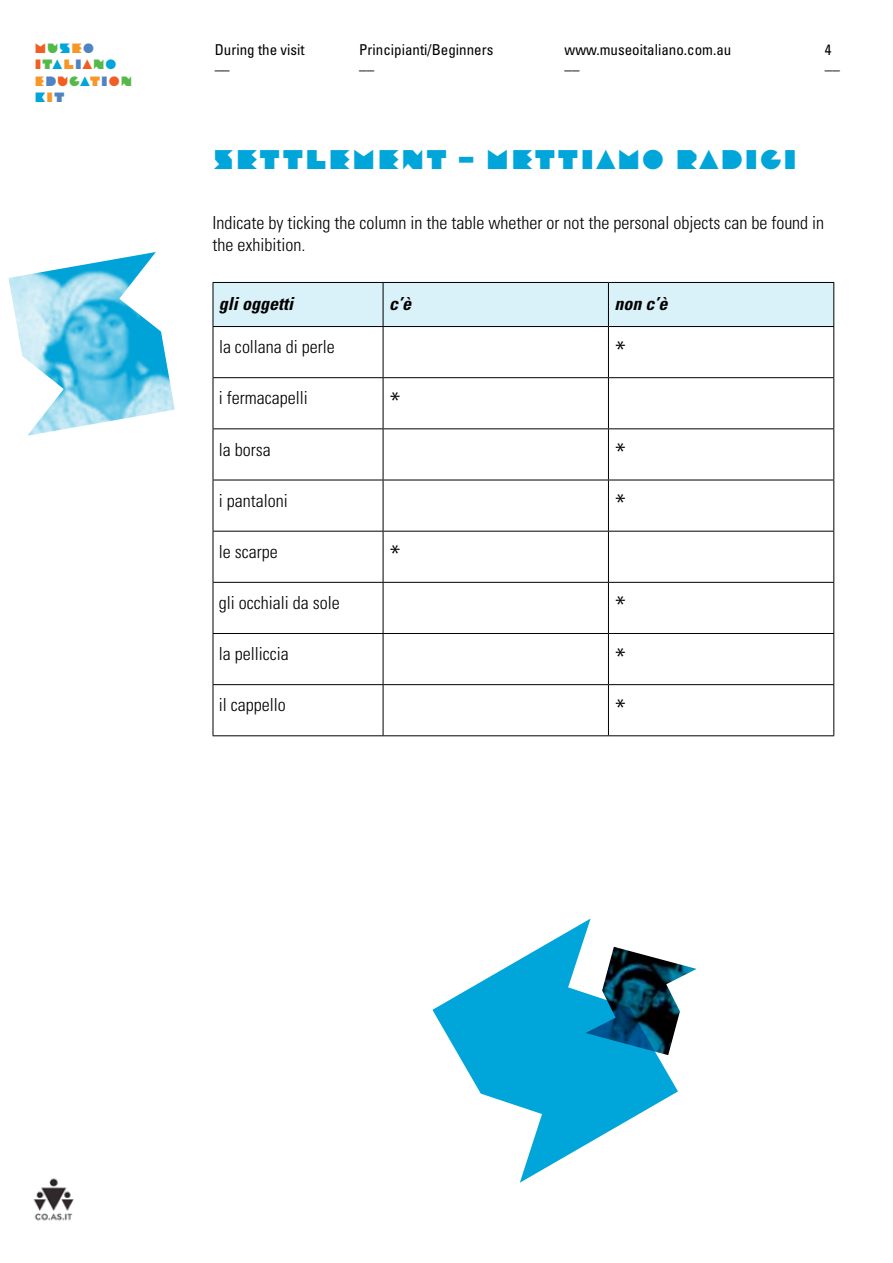
<style>
.page{position:relative;width:893px;height:1263px;background:#fff}
.page>*{position:absolute;margin:0;border:0;box-sizing:border-box;transform-origin:0 0}
.t1{font:27px "Museo Italiano";color:#00a5d9}
.t2{font:300 condensed 27px "Univers";color:#000}
.t3{font:300 condensed 18px/21.6px "Univers";color:#000}
.t4{font:italic 700 condensed 18px "Univers";color:#000}
.t5{font:condensed 15px/20.7px "Univers";color:#000}
.t6{font:13.5px/16.5px "Museo Italiano";color:#f15d22}
.s1{color:#54b948}
.s2{color:#00a5d9}
.s3{color:#f89728}
.s4{color:#4e84c4}
</style>
<div class="page">
<img style="left:33px;top:1178px;width:41px;height:43px">
<div style="left:214px;top:283px;width:619px;height:43px;background:#d9f1f9"></div>
<hr style="left:213px;top:282px;width:170px;height:1px;background:#000">
<hr style="left:213px;top:283px;width:1px;height:43px;background:#000">
<hr style="left:383px;top:282px;width:225px;height:1px;background:#000">
<hr style="left:383px;top:283px;width:1px;height:43px;background:#000">
<hr style="left:608px;top:282px;width:226px;height:1px;background:#000">
<hr style="left:608px;top:283px;width:1px;height:43px;background:#000">
<hr style="left:833px;top:283px;width:1px;height:43px;background:#000">
<hr style="left:213px;top:326px;width:170px;height:1px;background:#000">
<hr style="left:213px;top:327px;width:1px;height:50px;background:#000">
<hr style="left:383px;top:326px;width:225px;height:1px;background:#000">
<hr style="left:383px;top:327px;width:1px;height:50px;background:#000">
<hr style="left:608px;top:326px;width:226px;height:1px;background:#000">
<hr style="left:608px;top:327px;width:1px;height:50px;background:#000">
<hr style="left:833px;top:327px;width:1px;height:50px;background:#000">
<hr style="left:213px;top:377px;width:170px;height:1px;background:#000">
<hr style="left:213px;top:378px;width:1px;height:50px;background:#000">
<hr style="left:383px;top:377px;width:225px;height:1px;background:#000">
<hr style="left:383px;top:378px;width:1px;height:50px;background:#000">
<hr style="left:608px;top:377px;width:226px;height:1px;background:#000">
<hr style="left:608px;top:378px;width:1px;height:50px;background:#000">
<hr style="left:833px;top:378px;width:1px;height:50px;background:#000">
<hr style="left:213px;top:428px;width:170px;height:1px;background:#000">
<hr style="left:213px;top:429px;width:1px;height:51px;background:#000">
<hr style="left:383px;top:428px;width:225px;height:1px;background:#000">
<hr style="left:383px;top:429px;width:1px;height:51px;background:#000">
<hr style="left:608px;top:428px;width:226px;height:1px;background:#000">
<hr style="left:608px;top:429px;width:1px;height:51px;background:#000">
<hr style="left:833px;top:429px;width:1px;height:51px;background:#000">
<hr style="left:213px;top:480px;width:170px;height:1px;background:#000">
<hr style="left:213px;top:480px;width:1px;height:51px;background:#000">
<hr style="left:383px;top:480px;width:225px;height:1px;background:#000">
<hr style="left:383px;top:480px;width:1px;height:51px;background:#000">
<hr style="left:608px;top:480px;width:226px;height:1px;background:#000">
<hr style="left:608px;top:480px;width:1px;height:51px;background:#000">
<hr style="left:833px;top:480px;width:1px;height:51px;background:#000">
<hr style="left:213px;top:531px;width:170px;height:1px;background:#000">
<hr style="left:213px;top:531px;width:1px;height:51px;background:#000">
<hr style="left:383px;top:531px;width:225px;height:1px;background:#000">
<hr style="left:383px;top:531px;width:1px;height:51px;background:#000">
<hr style="left:608px;top:531px;width:226px;height:1px;background:#000">
<hr style="left:608px;top:531px;width:1px;height:51px;background:#000">
<hr style="left:833px;top:531px;width:1px;height:51px;background:#000">
<hr style="left:213px;top:582px;width:170px;height:1px;background:#000">
<hr style="left:213px;top:583px;width:1px;height:50px;background:#000">
<hr style="left:383px;top:582px;width:225px;height:1px;background:#000">
<hr style="left:383px;top:583px;width:1px;height:50px;background:#000">
<hr style="left:608px;top:582px;width:226px;height:1px;background:#000">
<hr style="left:608px;top:583px;width:1px;height:50px;background:#000">
<hr style="left:833px;top:583px;width:1px;height:50px;background:#000">
<hr style="left:213px;top:633px;width:170px;height:1px;background:#000">
<hr style="left:213px;top:634px;width:1px;height:50px;background:#000">
<hr style="left:383px;top:633px;width:225px;height:1px;background:#000">
<hr style="left:383px;top:634px;width:1px;height:50px;background:#000">
<hr style="left:608px;top:633px;width:226px;height:1px;background:#000">
<hr style="left:608px;top:634px;width:1px;height:50px;background:#000">
<hr style="left:833px;top:634px;width:1px;height:50px;background:#000">
<hr style="left:213px;top:684px;width:170px;height:1px;background:#000">
<hr style="left:213px;top:685px;width:1px;height:50px;background:#000">
<hr style="left:383px;top:684px;width:225px;height:1px;background:#000">
<hr style="left:383px;top:685px;width:1px;height:50px;background:#000">
<hr style="left:608px;top:684px;width:226px;height:1px;background:#000">
<hr style="left:608px;top:685px;width:1px;height:50px;background:#000">
<hr style="left:833px;top:685px;width:1px;height:50px;background:#000">
<hr style="left:213px;top:735px;width:170px;height:1px;background:#000">
<hr style="left:383px;top:735px;width:225px;height:1px;background:#000">
<hr style="left:608px;top:735px;width:226px;height:1px;background:#000">
<img style="left:9px;top:252px;width:166px;height:184px">
<svg style="left:432px;top:918px;width:246px;height:265px"></svg>
<img style="left:585px;top:947px;width:111px;height:108px">
<p class="t6" style="left:34px;top:39px;width:100px">M<span class="s1">U</span><span class="s2">S</span><span class="s3">E</span><span class="s4">O<br></span>I<span class="s1">T</span><span class="s2">A</span><span class="s3">L</span><span class="s4">I</span>A<span class="s1">N</span><span class="s2">O<br></span><span class="s3">E</span><span class="s4">D</span>U<span class="s1">C</span><span class="s2">A</span><span class="s3">T</span><span class="s4">I</span>O<span class="s1">N<br></span><span class="s2">K</span><span class="s3">I</span><span class="s4">T</span></p>
<p class="t5" style="left:215px;top:39px;width:91px">During the visit ––</p>
<p class="t5" style="left:359px;top:39px;width:136px">Principianti/Beginners ––</p>
<p class="t5" style="left:564px;top:39px;width:168px">www.museoitaliano.com.au ––</p>
<p class="t5" style="left:825px;top:39px;width:16px">4 ––</p>
<h1 class="t1" style="left:213px;top:142px;width:587px">SETTLEMENT – METTIAMO RADICI</h1>
<p class="t3" style="left:213px;top:212px;width:613px">Indicate by ticking the column in the table whether or not the personal objects can be found in the exhibition.</p>
<p class="t4" style="left:219px;top:292px;width:76px">gli oggetti</p>
<p class="t4" style="left:389px;top:292px;width:23px">c’è</p>
<p class="t4" style="left:614px;top:292px;width:54px">non c’è</p>
<p class="t3" style="left:219px;top:336px;width:117px">la collana di perle</p>
<h1 class="t2" style="left:614px;top:335px;width:13px">*</h1>
<p class="t3" style="left:219px;top:387px;width:90px">i fermacapelli</p>
<h1 class="t2" style="left:389px;top:386px;width:13px">*</h1>
<p class="t3" style="left:219px;top:438px;width:53px">la borsa</p>
<h1 class="t2" style="left:614px;top:437px;width:13px">*</h1>
<p class="t3" style="left:219px;top:490px;width:70px">i pantaloni</p>
<h1 class="t2" style="left:614px;top:488px;width:13px">*</h1>
<p class="t3" style="left:219px;top:541px;width:60px">le scarpe</p>
<h1 class="t2" style="left:389px;top:540px;width:13px">*</h1>
<p class="t3" style="left:219px;top:592px;width:122px">gli occhiali da sole</p>
<h1 class="t2" style="left:614px;top:591px;width:13px">*</h1>
<p class="t3" style="left:219px;top:643px;width:71px">la pelliccia</p>
<h1 class="t2" style="left:614px;top:642px;width:13px">*</h1>
<p class="t3" style="left:219px;top:694px;width:68px">il cappello</p>
<h1 class="t2" style="left:614px;top:693px;width:13px">*</h1>
</div>
